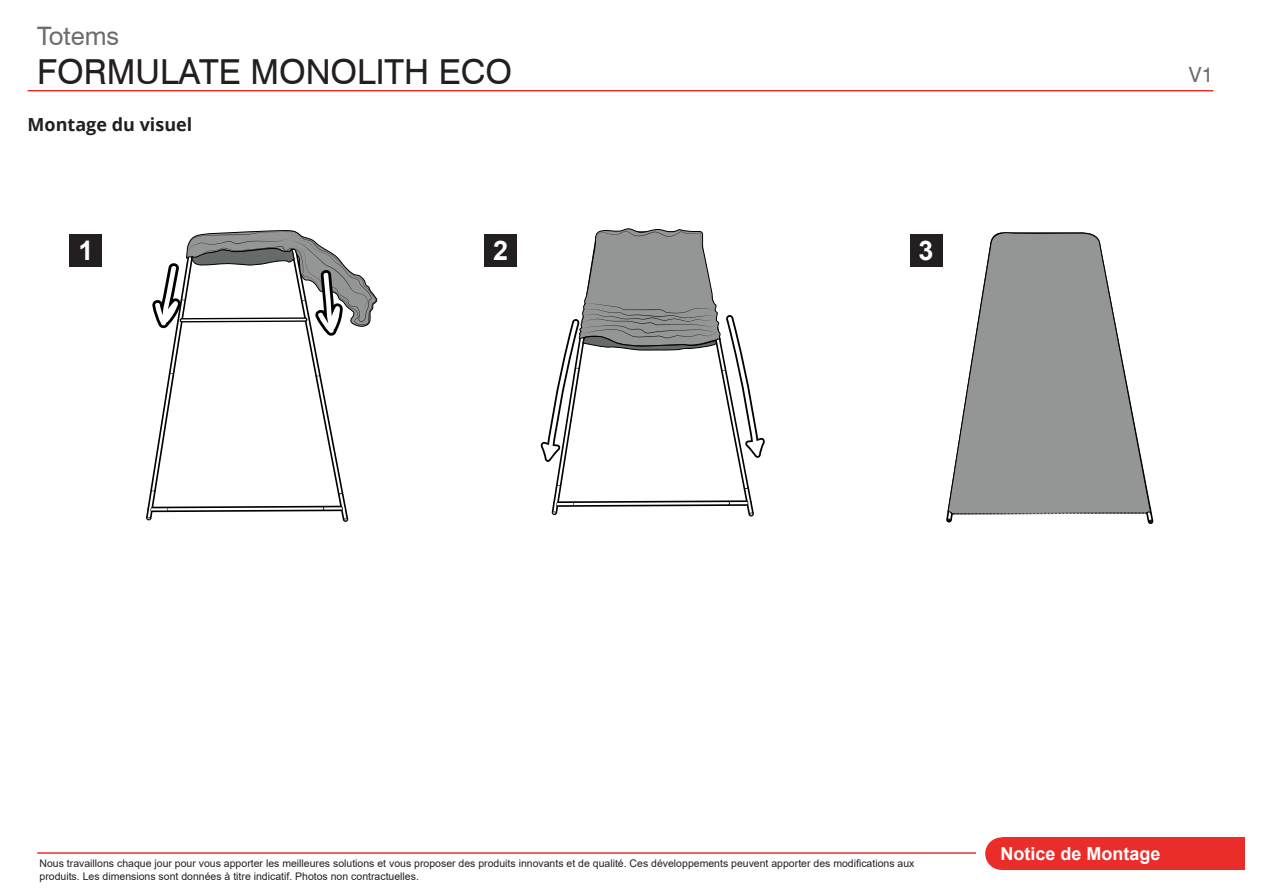
<style>
.page{position:relative;width:1263px;height:893px;background:#fff}
.page>*{position:absolute;margin:0;border:0;box-sizing:border-box;transform-origin:0 0}
.t1{font:34.5px "Swiss 721 BT";color:#231f20}
.t2{font:700 27px "Arial";color:#fff}
.t3{font:25.5px "Swiss 721 BT";color:#6c6d70}
.t4{font:21px "Swiss 721 BT";color:#6c6d70}
.t5{font:700 18px "Arial";color:#fff}
.t6{font:700 18px "Open Sans";color:#231f20}
.t7{font:10.5px/12.6px "Arial";color:#231f20}
</style>
<div class="page">
<div style="left:985px;top:837px;width:33px;height:33px;background:#ea2d29;border-radius:50%"></div>
<div style="left:1002px;top:837px;width:243px;height:33px;background:#ea2d29"></div>
<hr style="left:37px;top:852px;width:939px;height:2px;background:#ea2d29">
<hr style="left:28px;top:90px;width:1185px;height:1px;background:#ea2d29">
<div style="left:70px;top:235px;width:32px;height:32px;background:#231f20"></div>
<div style="left:484px;top:235px;width:33px;height:32px;background:#231f20"></div>
<svg style="left:148px;top:353px;width:198px;height:150px"></svg>
<svg style="left:146px;top:503px;width:203px;height:18px"></svg>
<svg style="left:152px;top:230px;width:226px;height:123px"></svg>
<svg style="left:553px;top:462px;width:199px;height:38px"></svg>
<svg style="left:552px;top:500px;width:201px;height:16px"></svg>
<svg style="left:541px;top:228px;width:224px;height:234px"></svg>
<div style="left:910px;top:235px;width:32px;height:32px;background:#231f20"></div>
<svg style="left:969px;top:232px;width:156px;height:139px"></svg>
<svg style="left:946px;top:371px;width:208px;height:152px"></svg>
<h3 class="t3" style="left:37px;top:21px;width:83px">Totems</h3>
<h1 class="t1" style="left:37px;top:50px;width:476px">FORMULATE MONOLITH ECO</h1>
<h3 class="t4" style="left:1189px;top:62px;width:26px">V1</h3>
<h3 class="t6" style="left:28px;top:112px;width:166px">Montage du visuel</h3>
<h2 class="t2" style="left:78px;top:232px;width:17px">1</h2>
<h2 class="t2" style="left:493px;top:232px;width:17px">2</h2>
<h2 class="t2" style="left:919px;top:232px;width:17px">3</h2>
<p class="t7" style="left:40px;top:857px;width:876px">Nous travaillons chaque jour pour vous apporter les meilleures solutions et vous proposer des produits innovants et de qualité. Ces développements peuvent apporter des modifications aux produits. Les dimensions sont données à titre indicatif. Photos non contractuelles.</p>
<h3 class="t5" style="left:1000px;top:841px;width:162px">Notice de Montage</h3>
</div>
